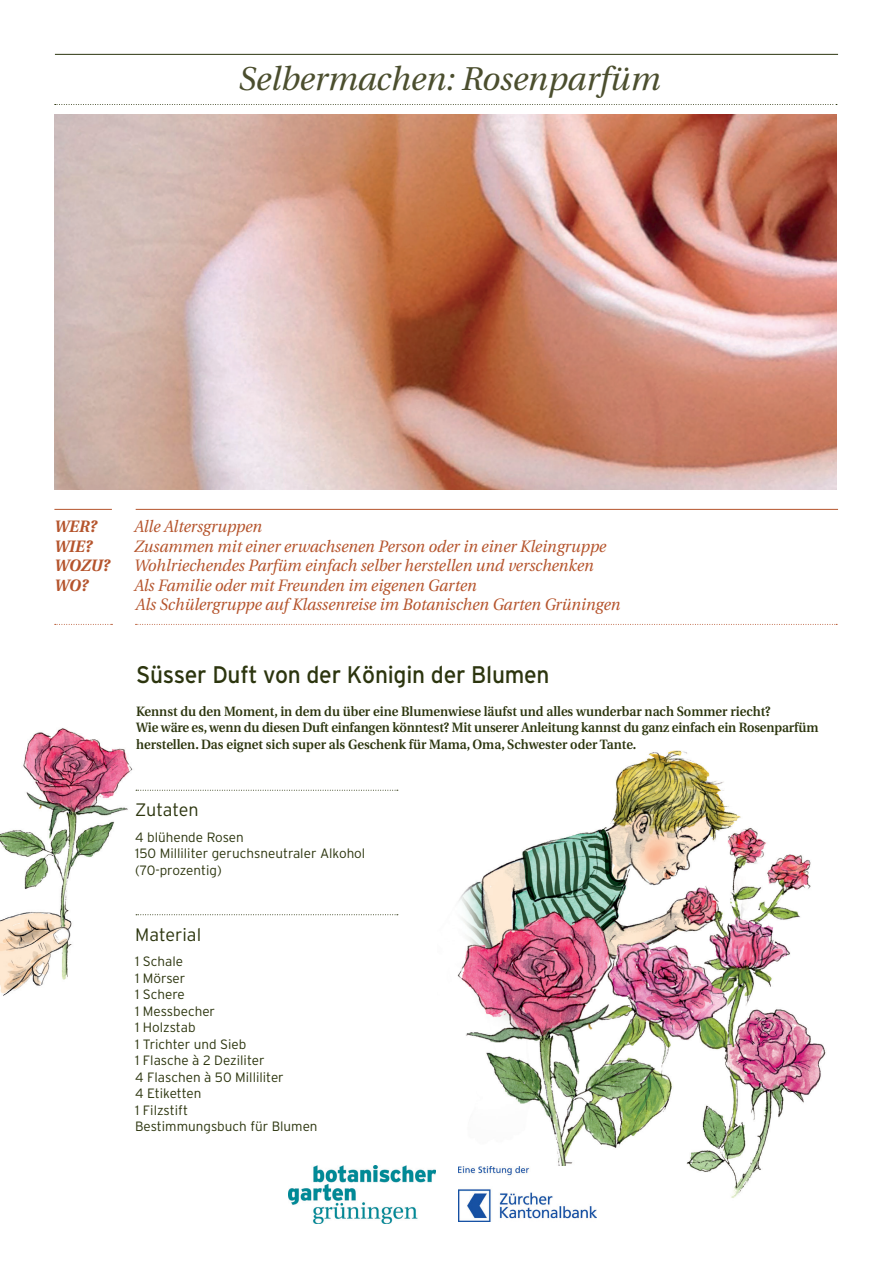
<style>
.page{position:relative;width:893px;height:1263px;background:#fff}
.page>*{position:absolute;margin:0;border:0;box-sizing:border-box;transform-origin:0 0}
.t1{font:italic 33px "Utopia";color:#4b4e2e}
.t2{font:24px "Interstate";letter-spacing:-.01em;color:#2c350e;scale:.95 1}
.t3{font:300 18px "Interstate";color:#2c350e}
.t4{font:italic 16.5px/19.5px "Utopia";color:#b5542c;scale:.95 1}
.t5{font:italic 700 16.5px "Utopia";color:#b5542c;scale:.95 1}
.t6{font:600 13.5px/16.5px "Utopia";color:#2c350e;scale:.95 1}
.t7{font:300 13.5px/16.5px "Interstate";color:#2c350e}
</style>
<div class="page">
<img style="left:457px;top:750px;width:369px;height:461px">
<svg style="left:55px;top:104px;width:782px;height:1px"></svg>
<hr style="left:55px;top:54px;width:783px;height:1px;background:#2c350e">
<img style="left:54px;top:114px;width:782px;height:375px">
<hr style="left:136px;top:509px;width:702px;height:1px;background:#b5542c">
<svg style="left:136px;top:624px;width:701px;height:1px"></svg>
<svg style="left:55px;top:624px;width:57px;height:1px"></svg>
<hr style="left:54px;top:509px;width:58px;height:1px;background:#b5542c">
<img style="left:288px;top:1165px;width:147px;height:58px">
<img style="left:458px;top:1166px;width:138px;height:55px">
<img style="left:0;top:728px;width:139px;height:268px">
<svg style="left:136px;top:914px;width:262px;height:1px"></svg>
<svg style="left:136px;top:790px;width:262px;height:1px"></svg>
<h1 class="t1" style="left:238px;top:60px;width:423px">Selbermachen: Rosenparfüm</h1>
<p class="t5" style="left:54px;top:517px;width:46px">WER?</p>
<p class="t4" style="left:134px;top:517px;width:136px">Alle Altersgruppen</p>
<p class="t5" style="left:54px;top:536px;width:41px">WIE?</p>
<p class="t4" style="left:134px;top:537px;width:498px">Zusammen mit einer erwachsenen Person oder in einer Kleingruppe</p>
<p class="t5" style="left:54px;top:556px;width:60px">WOZU?</p>
<p class="t4" style="left:134px;top:556px;width:485px">Wohlriechendes Parfüm einfach selber herstellen und verschenken</p>
<p class="t5" style="left:54px;top:575px;width:37px">WO?</p>
<p class="t4" style="left:134px;top:576px;width:513px">Als Familie oder mit Freunden im eigenen Garten<br>Als Schülergruppe auf Klassenreise im Botanischen Garten Grüningen</p>
<h2 class="t2" style="left:136px;top:661px;width:437px">Süsser Duft von der Königin der Blumen</h2>
<p class="t6" style="left:136px;top:703px;width:720px">Kennst du den Moment, in dem du über eine Blumenwiese läufst und alles wunderbar nach Sommer riecht?<br>Wie wäre es, wenn du diesen Duft einfangen könntest? Mit unserer Anleitung kannst du ganz einfach ein Rosenparfüm herstellen. Das eignet sich super als Geschenk für Mama, Oma, Schwester oder Tante.</p>
<h3 class="t3" style="left:135px;top:800px;width:65px">Zutaten</h3>
<p class="t7" style="left:135px;top:829px;width:232px">4 blühende Rosen<br>150 Milliliter geruchsneutraler Alkohol (70-prozentig)</p>
<h3 class="t3" style="left:135px;top:924px;width:68px">Material</h3>
<p class="t7" style="left:135px;top:953px;width:184px">1 Schale<br>1 Mörser<br>1 Schere<br>1 Messbecher<br>1 Holzstab<br>1 Trichter und Sieb<br>1 Flasche à 2 Deziliter<br>4 Flaschen à 50 Milliliter<br>4 Etiketten<br>1 Filzstift<br>Bestimmungsbuch für Blumen</p>
</div>
